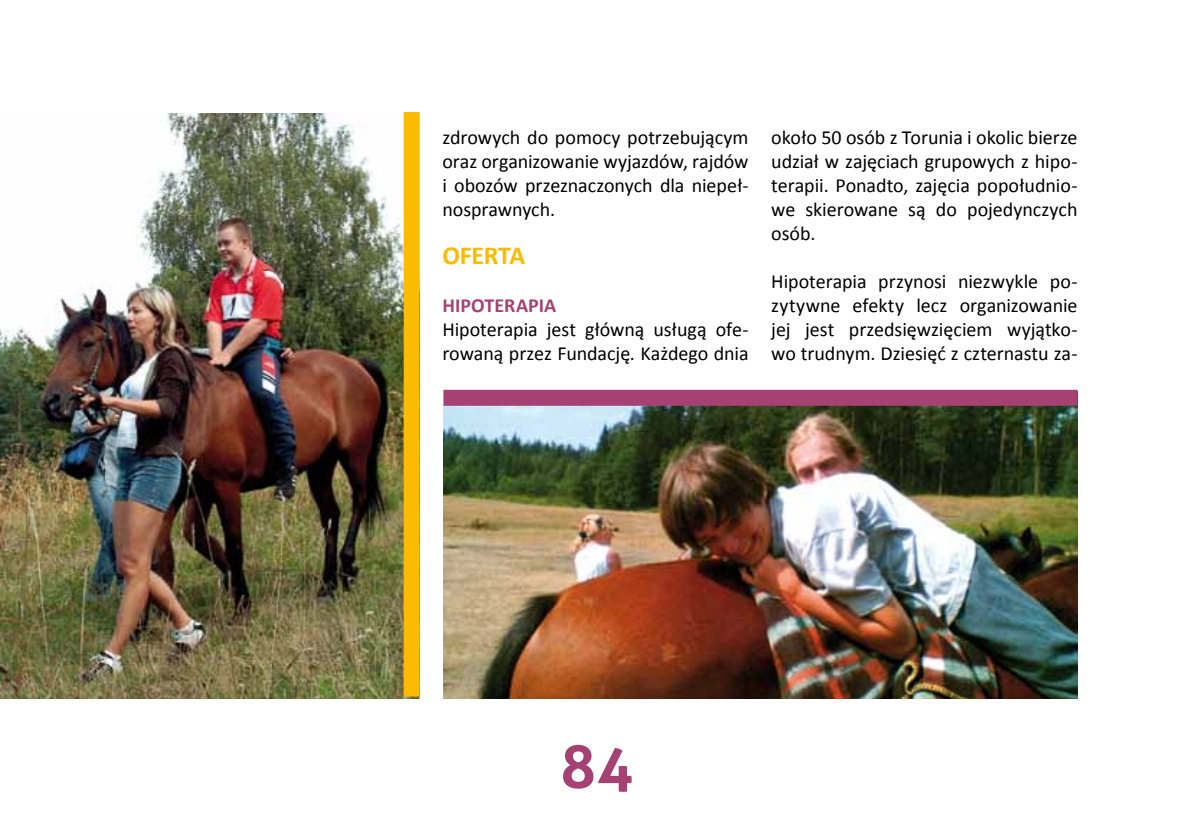
<style>
.page{position:relative;width:1191px;height:840px;background:#fff}
.page>*{position:absolute;margin:0;border:0;box-sizing:border-box;transform-origin:0 0}
.t1{font:700 60px "Aller";color:#a64273}
.t2{font:700 26px "Calibri";color:#fabb00}
.t3{font:20px/24px "Calibri";letter-spacing:-.005em;color:#000;text-align:justify}
.t4{font:700 20px "Calibri";color:#a64273}
</style>
<div class="page">
<img style="left:0;top:113px;width:420px;height:584px">
<img style="left:443px;top:405px;width:634px;height:292px">
<div style="left:404px;top:112px;width:16px;height:584px;background:#fabb00"></div>
<div style="left:443px;top:389px;width:634px;height:16px;background:#a64273"></div>
<p class="t3" style="left:442px;top:125px;width:308px">zdrowych do pomocy potrzebującym oraz organizowanie wyjazdów, rajdów i obozów przeznaczonych dla niepeł&shy;nosprawnych.</p>
<h2 class="t2" style="left:442px;top:239px;width:32px">OFERTA</h2>
<p class="t4" style="left:442px;top:293px;width:24px">HIPOTERAPIA</p>
<p class="t3" style="left:442px;top:317px;width:308px">Hipoterapia jest główną usługą ofe&shy;rowaną przez Fundację. Każdego dnia</p>
<p class="t3" style="left:771px;top:125px;width:308px">około 50 osób z Torunia i okolic bierze udział w zajęciach grupowych z hipo&shy;terapii. Ponadto, zajęcia popołudnio&shy;we skierowane są do pojedynczych osób.</p>
<p class="t3" style="left:771px;top:269px;width:308px">Hipoterapia przynosi niezwykle po&shy;zytywne efekty lecz organizowanie jej jest przedsięwzięciem wyjątko&shy;wo trudnym. Dziesięć z czternastu za-</p>
<h1 class="t1" style="left:560px;top:729px;width:74px">84</h1>
</div>
